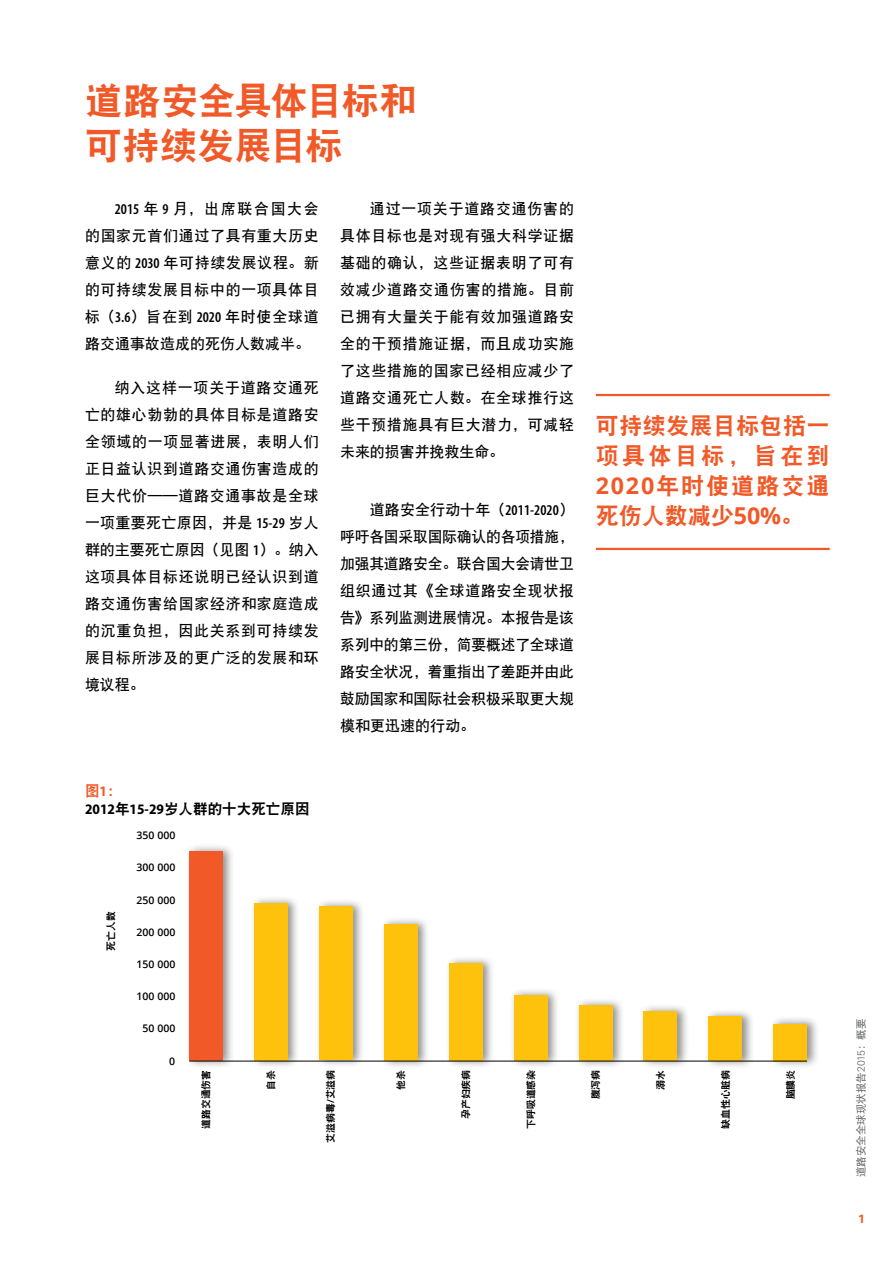
<style>
.page{position:relative;width:893px;height:1263px;background:#fff}
.page>*{position:absolute;margin:0;border:0;box-sizing:border-box;transform-origin:0 0}
.t1{font:37.5px/45px "DFP Hei W9";letter-spacing:-.01em;color:#f15a28}
.t2{font:23.25px/30px "DFP Hei W9";letter-spacing:.005em;color:#f15a28;text-align:justify}
.t3{font:15px/27px "DFP Hei W7";letter-spacing:.04em;color:#000;text-align:justify}
.t4{font:14.55px/18px "DFP Hei W9";color:#000}
.t5{font:700 12px "Univers LT Std";color:#f15a28}
.t6{font:600 10.5px "Open Sans";color:#000}
.t7{font:10.5px "DFP Hei W5";color:#626466}
.t8{font:9.9px "DFP Hei W9";color:#000}
.s1{font-family:"Myriad Pro";font-weight:600;font-stretch:condensed}
.s2{color:#f15a28}
.s3{font-family:"Myriad Pro";font-weight:700;font-stretch:semi-condensed;color:#f15a28}
.s4{font-family:"Myriad Pro";font-weight:700;font-stretch:semi-condensed}
.s5{font-family:"Open Sans";font-weight:700}
.s6{font-family:"Open Sans";font-weight:600}
.s7{font-family:"Univers LT Std";font-weight:300}
</style>
<div class="page">
<div style="left:185px;top:843px;width:50px;height:226px;background:#000;opacity:.45"></div>
<div style="left:189px;top:851px;width:34px;height:210px;background:#f15a28"></div>
<div style="left:250px;top:895px;width:50px;height:174px;background:#000;opacity:.45"></div>
<div style="left:254px;top:904px;width:34px;height:157px;background:#ffc20c"></div>
<div style="left:315px;top:898px;width:50px;height:170px;background:#000;opacity:.45"></div>
<div style="left:319px;top:907px;width:34px;height:153px;background:#ffc20c"></div>
<div style="left:380px;top:916px;width:50px;height:153px;background:#000;opacity:.45"></div>
<div style="left:384px;top:924px;width:34px;height:137px;background:#ffc20c"></div>
<div style="left:445px;top:955px;width:50px;height:114px;background:#000;opacity:.45"></div>
<div style="left:449px;top:964px;width:34px;height:97px;background:#ffc20c"></div>
<div style="left:510px;top:987px;width:50px;height:82px;background:#000;opacity:.45"></div>
<div style="left:514px;top:995px;width:33px;height:66px;background:#ffc20c"></div>
<div style="left:575px;top:997px;width:50px;height:72px;background:#000;opacity:.45"></div>
<div style="left:579px;top:1006px;width:33px;height:55px;background:#ffc20c"></div>
<div style="left:639px;top:1003px;width:51px;height:66px;background:#000;opacity:.45"></div>
<div style="left:643px;top:1011px;width:34px;height:50px;background:#ffc20c"></div>
<div style="left:704px;top:1008px;width:51px;height:61px;background:#000;opacity:.45"></div>
<div style="left:708px;top:1016px;width:34px;height:45px;background:#ffc20c"></div>
<div style="left:769px;top:1016px;width:51px;height:53px;background:#000;opacity:.45"></div>
<div style="left:773px;top:1024px;width:34px;height:37px;background:#ffc20c"></div>
<hr style="left:189px;top:1061px;width:618px;height:1px;background:#000">
<hr style="left:596px;top:394px;width:234px;height:2px;background:#f15a28">
<hr style="left:596px;top:548px;width:234px;height:2px;background:#f15a28">
<h1 class="t1" style="left:85px;top:77px;width:333px">道路安全具体目标和可持续发展目标</h1>
<p class="t3" style="left:85px;top:195px;width:235px;text-indent:30px"><span class="s1">2015</span> 年 <span class="s1">9</span> 月，出席联合国大会的国家元首们通过了具有重大历史意义的 <span class="s1">2030</span> 年可持续发展议程。新的可持续发展目标中的一项具体目标（<span class="s1">3.6</span>）旨在到 <span class="s1">2020</span> 年时使全球道路交通事故造成的死伤人数减半。</p>
<p class="t3" style="left:85px;top:374px;width:235px;text-indent:30px">纳入这样一项关于道路交通死亡的雄心勃勃的具体目标是道路安全领域的一项显著进展，表明人们正日益认识到道路交通伤害造成的巨大代价——道路交通事故是全球一项重要死亡原因，并是 <span class="s1">15-29</span> 岁人群的主要死亡原因（见图 <span class="s1">1</span>）。纳入这项具体目标还说明已经认识到道路交通伤害给国家经济和家庭造成的沉重负担，因此关系到可持续发展目标所涉及的更广泛的发展和环境议程。</p>
<p class="t3" style="left:340px;top:195px;width:235px;text-indent:30px">通过一项关于道路交通伤害的具体目标也是对现有强大科学证据基础的确认，这些证据表明了可有效减少道路交通伤害的措施。目前已拥有大量关于能有效加强道路安全的干预措施证据，而且成功实施了这些措施的国家已经相应减少了道路交通死亡人数。在全球推行这些干预措施具有巨大潜力，可减轻未来的损害并挽救生命。</p>
<p class="t3" style="left:340px;top:496px;width:235px;text-indent:30px">道路安全行动十年（<span class="s1">2011-2020</span>）呼吁各国采取国际确认的各项措施，加强其道路安全。联合国大会请世卫组织通过其《全球道路安全现状报告》系列监测进展情况。本报告是该系列中的第三份，简要概述了全球道路安全状况，着重指出了差距并由此鼓励国家和国际社会积极采取更大规模和更迅速的行动。</p>
<p class="t4" style="left:85px;top:782px;width:226px"><span class="s2">图</span><span class="s3">1</span><span class="s2">：<br></span><span class="s4">2012</span>年<span class="s4">15-29</span>岁人群的十大死亡原因</p>
<p class="t6" style="left:137px;top:828px;width:40px">350 000</p>
<p class="t6" style="left:137px;top:860px;width:40px">300 000</p>
<p class="t8" style="left:106px;top:951px;width:41px;rotate:-90deg">死亡人数</p>
<p class="t6" style="left:137px;top:892px;width:40px">250 000</p>
<p class="t6" style="left:137px;top:925px;width:40px">200 000</p>
<p class="t6" style="left:137px;top:957px;width:40px">150 000</p>
<p class="t6" style="left:137px;top:989px;width:40px">100 000</p>
<p class="t6" style="left:143px;top:1021px;width:34px">50 000</p>
<p class="t6" style="left:169px;top:1054px;width:7px">0</p>
<h2 class="t2" style="left:596px;top:411px;width:235px">可持续发展目标包括一项具体目标，旨在到<span class="s5">2020</span>年时使道路交通死伤人数减少<span class="s5">50%</span>。</h2>
<p class="t8" style="left:201px;top:1129px;width:61px;rotate:-90deg">道路交通伤害</p>
<p class="t8" style="left:266px;top:1089px;width:21px;rotate:-90deg">自杀</p>
<p class="t8" style="left:325px;top:1143px;width:75px;rotate:-90deg">艾滋病毒<span class="s6">/</span>艾滋病</p>
<p class="t8" style="left:396px;top:1089px;width:21px;rotate:-90deg">他杀</p>
<p class="t8" style="left:460px;top:1119px;width:51px;rotate:-90deg">孕产妇疾病</p>
<p class="t8" style="left:525px;top:1129px;width:61px;rotate:-90deg">下呼吸道感染</p>
<p class="t8" style="left:590px;top:1099px;width:31px;rotate:-90deg">腹泻病</p>
<p class="t8" style="left:655px;top:1089px;width:21px;rotate:-90deg">溺水</p>
<p class="t8" style="left:720px;top:1129px;width:61px;rotate:-90deg">缺血性心脏病</p>
<p class="t8" style="left:785px;top:1099px;width:31px;rotate:-90deg">脑膜炎</p>
<p class="t7" style="left:855px;top:1177px;width:160px;rotate:-90deg">道路安全全球现状报告<span class="s7">2015</span>：概要</p>
<p class="t5" style="left:858px;top:1212px;width:8px">1</p>
</div>
